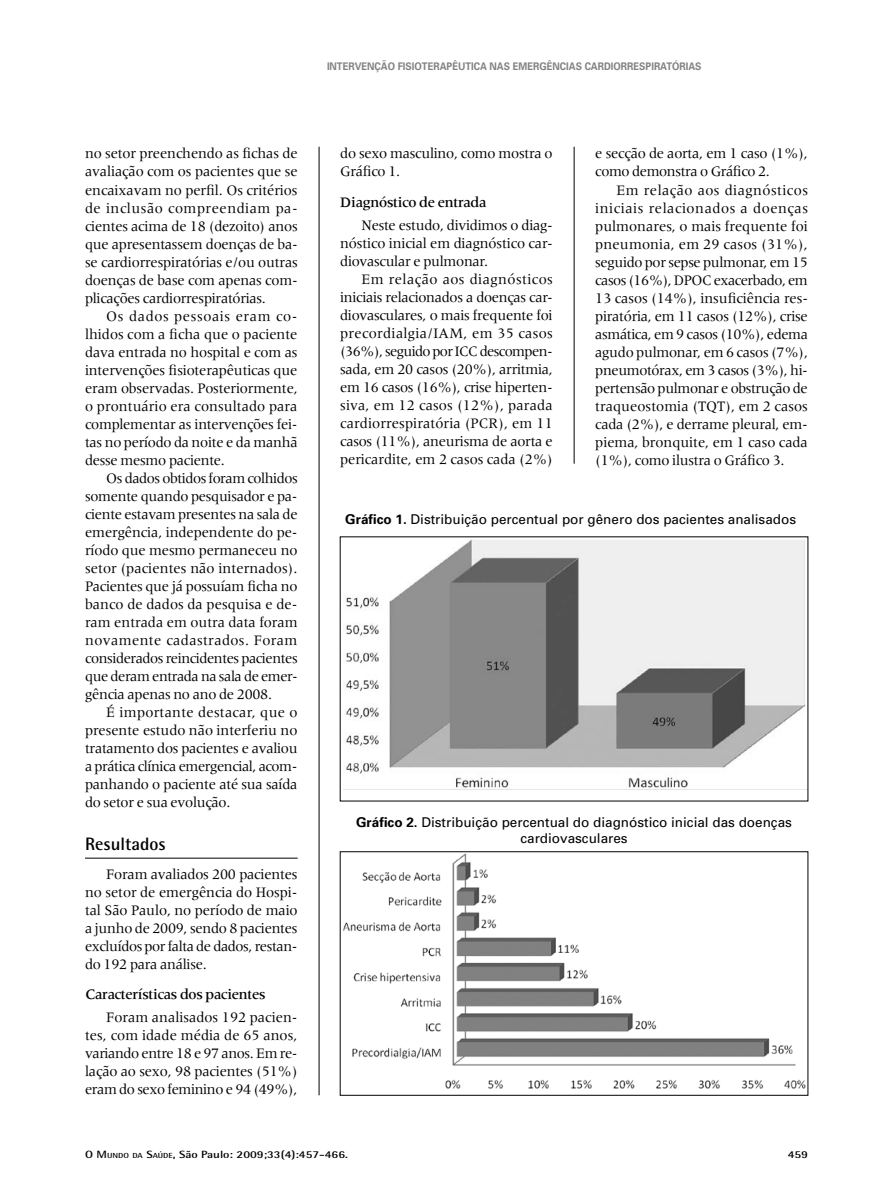
<style>
.page{position:relative;width:893px;height:1191px;background:#fff}
.page>*{position:absolute;margin:0;border:0;box-sizing:border-box;transform-origin:0 0}
.t1{font:700 18px "Rotis Semi Sans";color:#000}
.t2{font:15px/18px "Meridien";letter-spacing:-.02em;color:#000;text-align:justify}
.t3{font:500 15px "Meridien";letter-spacing:-.02em;color:#000}
.t4{font:13.5px/16.2px "Univers";color:#000;text-align:center}
.t5{font:700 10.5px "Univers";color:#808285;scale:.9 1}
.t6{font:700 10.5px "Rotis Semi Sans";color:#000;scale:1.2 1}
.t7{font:700 10.5px "Rotis Semi Sans";color:#000;scale:1.2 1}
.s1{font-weight:700}
.s2{font-style:inherit}
.s3{font-size:7.35px}
</style>
<div class="page">
<hr style="left:319px;top:147px;width:1px;height:948px;background:#000">
<hr style="left:574px;top:147px;width:1px;height:317px;background:#000">
<hr style="left:85px;top:858px;width:213px;height:1px;background:#000">
<img style="left:345px;top:539px;width:461px;height:249px">
<img style="left:343px;top:853px;width:463px;height:236px">
<p class="t5" style="left:327px;top:59px;width:8px">INTER</p>
<p class="t5" style="left:355px;top:59px;width:61px">VENÇÃO FISIOTERAP</p>
<p class="t5" style="left:452px;top:59px;width:14px">ÊUTICA</p>
<p class="t5" style="left:490px;top:59px;width:9px">NAS</p>
<p class="t5" style="left:513px;top:59px;width:25px">EMERG</p>
<p class="t5" style="left:547px;top:59px;width:14px">ÊNCIAS</p>
<p class="t5" style="left:585px;top:59px;width:8px">CAR</p>
<p class="t5" style="left:604px;top:59px;width:15px">DIORRESPIRAT</p>
<p class="t5" style="left:672px;top:59px;width:16px">ÓRIAS</p>
<p class="t2" style="left:85px;top:145px;width:214px">no setor preenchendo as fichas de avaliação com os pacientes que se encaixavam no perfil. Os critérios de inclusão compreendiam pa&shy;cientes acima de 18 (dezoito) anos que apresentassem doenças de ba&shy;se cardiorrespiratórias e/ou outras doenças de base com apenas com&shy;plicações cardiorrespiratórias.</p>
<p class="t2" style="left:85px;top:307px;width:214px;text-indent:21px">Os dados pessoais eram co&shy;lhidos com a ficha que o paciente dava entrada no hospital e com as intervenções fisioterapêuticas que eram observadas. Posteriormente, o prontuário era consultado para complementar as intervenções fei&shy;tas no período da noite e da manhã desse mesmo paciente.</p>
<p class="t2" style="left:85px;top:469px;width:214px;text-indent:21px">Os dados obtidos foram colhidos somente quando pesquisador e pa&shy;ciente estavam presentes na sala de emergência, independente do pe&shy;ríodo que mesmo permaneceu no setor (pacientes não internados).<br>Pacientes que já possuíam ficha no banco de dados da pesquisa e de&shy;ram entrada em outra data foram novamente cadastrados. Foram considerados reincidentes pacientes que deram entrada na sala de emer&shy;gência apenas no ano de 2008.</p>
<p class="t2" style="left:85px;top:703px;width:214px;text-indent:21px">É importante destacar, que o presente estudo não interferiu no tratamento dos pacientes e avaliou a prática clínica emergencial, acom&shy;panhando o paciente até sua saída do setor e sua evolução.</p>
<p class="t1" style="left:85px;top:832px;width:82px">Resultados</p>
<p class="t2" style="left:85px;top:864px;width:214px;text-indent:21px">Foram avaliados 200 pacientes no setor de emergência do Hospi&shy;tal São Paulo, no período de maio a junho de 2009, sendo 8 pacientes excluídos por falta de dados, restan&shy;do 192 para análise.</p>
<p class="t3" style="left:85px;top:986px;width:182px">Características dos pacientes</p>
<p class="t2" style="left:85px;top:1008px;width:214px;text-indent:21px">Foram analisados 192 pacien&shy;tes, com idade média de 65 anos, variando entre 18 e 97 anos. Em re&shy;lação ao sexo, 98 pacientes (51%) eram do sexo feminino e 94 (49%),</p>
<p class="t2" style="left:340px;top:145px;width:214px">do sexo masculino, como mostra o<br>Gráfico 1.</p>
<p class="t3" style="left:340px;top:194px;width:148px">Diagnóstico de entrada</p>
<p class="t2" style="left:340px;top:216px;width:214px;text-indent:21px">Neste estudo, dividimos o diag&shy;nóstico inicial em diagnóstico car&shy;diovascular e pulmonar.</p>
<p class="t2" style="left:340px;top:270px;width:214px;text-indent:21px">Em relação aos diagnósticos iniciais relacionados a doenças car&shy;diovasculares, o mais frequente foi precordialgia/IAM, em 35 casos (36%), seguido por ICC descompen&shy;sada, em 20 casos (20%), arritmia, em 16 casos (16%), crise hiperten&shy;siva, em 12 casos (12%), parada cardiorrespiratória (PCR), em 11 casos (11%), aneurisma de aorta e pericardite, em 2 casos cada (2%)</p>
<p class="t2" style="left:595px;top:145px;width:214px">e secção de aorta, em 1 caso (1%), como demonstra o Gráfico 2.</p>
<p class="t2" style="left:595px;top:181px;width:214px;text-indent:21px">Em relação aos diagnósticos iniciais relacionados a doenças pulmonares, o mais frequente foi pneumonia, em 29 casos (31%), seguido por sepse pulmonar, em 15 casos (16%), DPOC exacerbado, em 13 casos (14%), insuficiência res&shy;piratória, em 11 casos (12%), crise asmática, em 9 casos (10%), edema agudo pulmonar, em 6 casos (7%), pneumotórax, em 3 casos (3%), hi&shy;pertensão pulmonar e obstrução de traqueostomia (TQT), em 2 casos cada (2%), e derrame pleural, em&shy;piema, bronquite, em 1 caso cada (1%), como ilustra o Gráfico 3.</p>
<p class="t4" style="left:345px;top:511px;width:452px"><span class="s1">Gráfico 1.</span> Distribuição percentual por gênero dos pacientes analisados</p>
<p class="t4" style="left:356px;top:813px;width:437px"><span class="s1">Gráfico 2.</span> Distribuição percentual do diagnóstico inicial das doenças cardiovasculares</p>
<p class="t6" style="left:85px;top:1147px;width:221px"><span class="s2">O M</span><span class="s3">UNDO DA</span> <span class="s2">S</span><span class="s3">AÚDE</span><span class="s2">,</span> São Paulo: 2009;33(4):457-466.</p>
<p class="t7" style="left:788px;top:1147px;width:18px">459</p>
</div>
